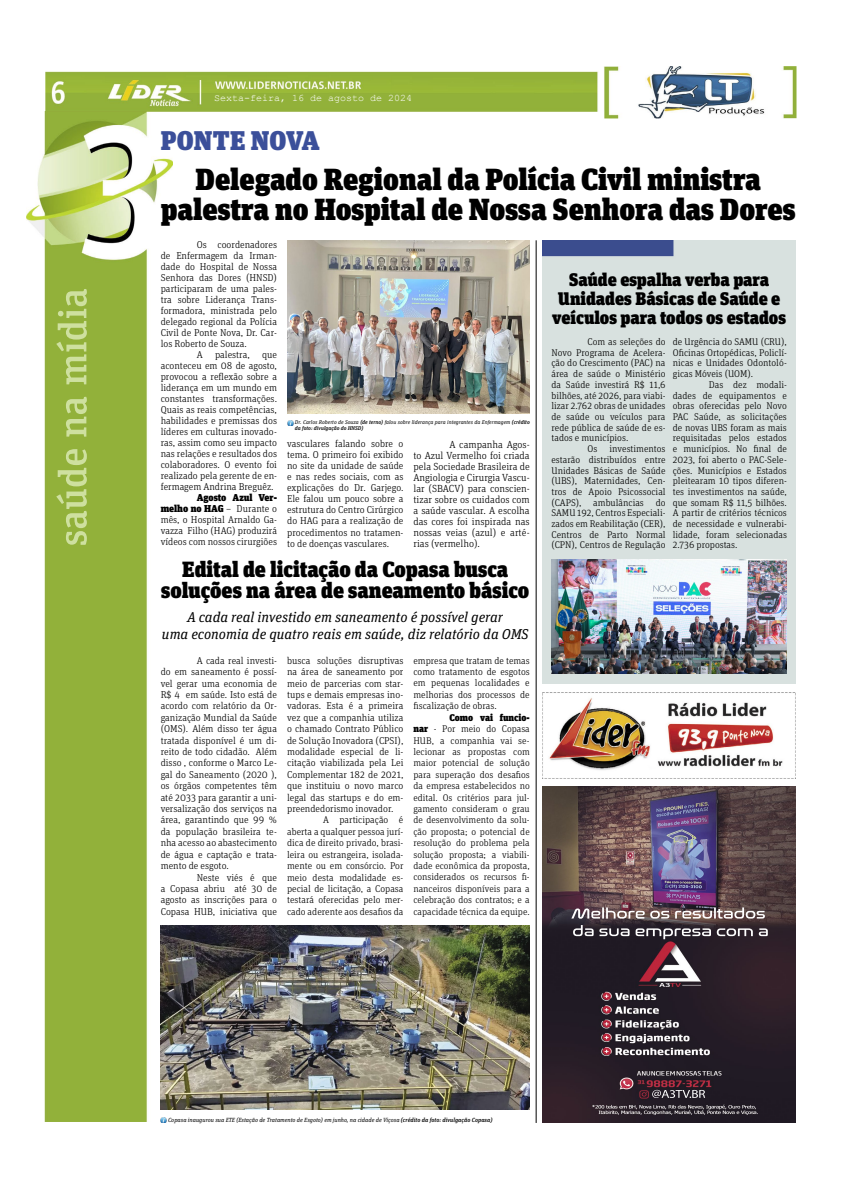
<style>
.page{position:relative;width:842px;height:1191px;background:#fff}
.page>*{position:absolute;margin:0;border:0;box-sizing:border-box;transform-origin:0 0}
.t1{font:900 30.5px/30px "Unit Slab Pro";color:#000;text-align:center}
.t2{font:900 27px "Unit Slab Pro";letter-spacing:.01em;color:#3b4f9a}
.t3{font:900 22px/21px "Unit Slab Pro";color:#000;text-align:center}
.t4{font:900 18.2px/19px "Unit Slab Pro";color:#000;text-align:center}
.t5{font:italic 14.3px/17px "Unit Slab Pro";color:#000;text-align:center}
.t6{font:300 10.3px/11px "Unit Slab Pro";color:#000;text-align:justify}
.t7{font:300 10px/11px "Unit Slab Pro";color:#000;text-align:justify}
.t8{font:10px "Courier New";color:#fff}
.t9{font:300 9.8px/10.7px "Unit Slab Pro";color:#000;text-align:justify}
.t10{font:300 9.7px/11.4px "Unit Slab Pro";color:#000;text-align:justify}
.t11{font:italic 6px "Unit Slab Pro";color:#000}
.t12{font:italic 5.5px/5.5px "Unit Slab Pro";color:#000}
.s1{font-weight:900}
.s2{font-weight:500}
</style>
<div class="page">
<img style="left:27px;top:111px;width:146px;height:1010px">
<img style="left:45px;top:66px;width:751px;height:52px">
<svg style="left:56px;top:449px;width:31px;height:96px;background:#a7c15e"></svg>
<svg style="left:66px;top:397px;width:21px;height:39px"></svg>
<svg style="left:56px;top:289px;width:31px;height:95px;background:#a7c25e"></svg>
<hr style="left:536px;top:240px;width:1px;height:883px;background:#000">
<img style="left:287px;top:240px;width:243px;height:173px">
<img style="left:161px;top:925px;width:369px;height:184px">
<div style="left:542px;top:240px;width:254px;height:444px;background:#d8e1df"></div>
<img style="left:551px;top:559px;width:236px;height:115px">
<svg style="left:161px;top:1117px;width:6px;height:6px"></svg>
<img style="left:542px;top:693px;width:254px;height:86px">
<img style="left:542px;top:787px;width:254px;height:336px">
<svg style="left:287px;top:420px;width:6px;height:6px"></svg>
<p class="t8" style="left:214px;top:92px;width:200px">Sexta-feira, 16 de agosto de 2024</p>
<h2 class="t2" style="left:161px;top:120px;width:160px">PONTE NOVA</h2>
<h1 class="t1" style="left:161px;top:162px;width:636px">Delegado Regional da Polícia Civil ministra palestra no Hospital de Nossa Senhora das Dores</h1>
<p class="t7" style="left:161px;top:239px;width:118px;text-indent:36px">Os coordenadores de Enfermagem da Irman&shy;dade do Hospital de Nossa Senhora das Dores (HNSD) participaram de uma pales&shy;tra sobre Liderança Trans&shy;formadora, ministrada pelo delegado regional da Polícia Civil de Ponte Nova, Dr. Car&shy;los Roberto de Souza.</p>
<p class="t7" style="left:161px;top:349px;width:118px;text-indent:36px">A palestra, que aconteceu em 08 de agosto, provocou a reflexão sobre a liderança em um mundo em constantes transformações.<br>Quais as reais competências, habilidades e premissas dos líderes em culturas inovado&shy;ras, assim como seu impacto nas relações e resultados dos colaboradores. O evento foi realizado pela gerente de en&shy;fermagem Andrina Breguêz.</p>
<p class="t7" style="left:161px;top:492px;width:118px;text-indent:36px"><span class="s1">Agosto Azul Ver&shy;melho no HAG</span> – Durante o mês, o Hospital Arnaldo Ga&shy;vazza Filho (HAG) produzirá vídeos com nossos cirurgiões</p>
<p class="t12" style="left:295px;top:419px;width:236px">Dr. Carlos Roberto de Souza <span class="s2">(de terno)</span> falou sobre liderança para integrantes da Enfermagem <span class="s2">(crédito da foto: divulgação do HNSD)</span></p>
<p class="t7" style="left:287px;top:438px;width:118px">vasculares falando sobre o tema. O primeiro foi exibido no site da unidade de saúde e nas redes sociais, com as explicações do Dr. Garjego.<br>Ele falou um pouco sobre a estrutura do Centro Cirúrgico do HAG para a realização de procedimentos no tratamen&shy;to de doenças vasculares.</p>
<p class="t6" style="left:413px;top:438px;width:118px;text-indent:36px">A campanha Agos&shy;to Azul Vermelho foi criada pela Sociedade Brasileira de Angiologia e Cirurgia Vascu&shy;lar (SBACV) para conscien&shy;tizar sobre os cuidados com a saúde vascular. A escolha das cores foi inspirada nas nossas veias (azul) e arté&shy;rias (vermelho).</p>
<h3 class="t3" style="left:161px;top:557px;width:370px">Edital de licitação da Copasa busca soluções na área de saneamento básico</h3>
<h3 class="t5" style="left:162px;top:608px;width:368px">A cada real investido em saneamento é possível gerar<br>uma economia de quatro reais em saúde, diz relatório da OMS</h3>
<p class="t7" style="left:161px;top:654px;width:118px;line-height:11.4px;text-indent:36px">A cada real investi&shy;do em saneamento é possí&shy;vel gerar uma economia de R$ 4 em saúde. Isto está de acordo com relatório da Or&shy;ganização Mundial da Saúde (OMS). Além disso ter água tratada disponível é um di&shy;reito de todo cidadão. Além disso , conforme o Marco Le&shy;gal do Saneamento (2020 ), os órgãos competentes têm até 2033 para garantir a uni&shy;versalização dos serviços na área, garantindo que 99 % da população brasileira te&shy;nha acesso ao abastecimento de água e captação e trata&shy;mento de esgoto.</p>
<p class="t7" style="left:161px;top:871px;width:118px;line-height:11.4px;text-indent:36px">Neste viés é que a Copasa abriu até 30 de agosto as inscrições para o Copasa HUB, iniciativa que</p>
<p class="t7" style="left:287px;top:654px;width:118px;line-height:11.4px">busca soluções disruptivas na área de saneamento por meio de parcerias com star&shy;tups e demais empresas ino&shy;vadoras. Esta é a primeira vez que a companhia utiliza o chamado Contrato Público de Solução Inovadora (CPSI), modalidade especial de li&shy;citação viabilizada pela Lei Complementar 182 de 2021, que instituiu o novo marco legal das startups e do em&shy;preendedorismo inovador.</p>
<p class="t9" style="left:287px;top:814px;width:118px;line-height:11.4px;text-indent:36px">A participação é aberta a qualquer pessoa jurí&shy;dica de direito privado, brasi&shy;leira ou estrangeira, isolada&shy;mente ou em consórcio. Por meio desta modalidade es&shy;pecial de licitação, a Copasa testará oferecidas pelo mer&shy;cado aderente aos desafios da</p>
<p class="t9" style="left:413px;top:654px;width:118px;line-height:11.4px">empresa que tratam de temas como tratamento de esgotos em pequenas localidades e melhorias dos processos de fiscalização de obras.</p>
<p class="t10" style="left:413px;top:711px;width:118px;text-indent:36px"><span class="s1">Como vai funcio&shy;nar</span> - Por meio do Copasa HUB, a companhia vai se&shy;lecionar as propostas com maior potencial de solução para superação dos desafios da empresa estabelecidos no edital. Os critérios para jul&shy;gamento consideram o grau de desenvolvimento da solu&shy;ção proposta; o potencial de resolução do problema pela solução proposta; a viabili&shy;dade econômica da proposta, considerados os recursos fi&shy;nanceiros disponíveis para a celebração dos contratos; e a capacidade técnica da equipe.</p>
<h3 class="t4" style="left:552px;top:269px;width:235px">Saúde espalha verba para<br>Unidades Básicas de Saúde e veículos para todos os estados</h3>
<p class="t9" style="left:673px;top:336px;width:116px">de Urgência do SAMU (CRU), Oficinas Ortopédicas, Policlí&shy;nicas e Unidades Odontoló&shy;gicas Móveis (UOM).</p>
<p class="t9" style="left:673px;top:379px;width:116px;text-indent:36px">Das dez modali&shy;dades de equipamentos e obras oferecidas pelo Novo PAC Saúde, as solicitações de novas UBS foram as mais requisitadas pelos estados e municípios. No final de 2023, foi aberto o PAC-Sele&shy;ções. Municípios e Estados pleitearam 10 tipos diferen&shy;tes investimentos na saúde, que somam R$ 11,5 bilhões.<br>A partir de critérios técnicos de necessidade e vulnerabi&shy;lidade, foram selecionadas 2.736 propostas.</p>
<p class="t9" style="left:587px;top:336px;width:80px">Com as seleções do</p>
<p class="t9" style="left:551px;top:347px;width:116px">Novo Programa de Acelera-</p>
<p class="t9" style="left:551px;top:357px;width:116px">ção do Crescimento (PAC) na</p>
<p class="t9" style="left:551px;top:368px;width:116px">área de saúde o Ministério</p>
<p class="t9" style="left:551px;top:379px;width:116px">da Saúde investirá R$ 11,6</p>
<p class="t9" style="left:551px;top:389px;width:116px">bilhões, até 2026, para viabi-</p>
<p class="t9" style="left:551px;top:400px;width:116px">lizar 2.762 obras de unidades</p>
<p class="t9" style="left:551px;top:411px;width:116px">de saúde ou veículos para</p>
<p class="t9" style="left:551px;top:422px;width:116px">rede pública de saúde de es-</p>
<p class="t9" style="left:551px;top:432px;width:78px">tados e municípios.</p>
<p class="t9" style="left:587px;top:443px;width:11px">Os</p>
<p class="t9" style="left:551px;top:443px;width:116px;text-indent:58px">investimentos estarão distribuídos entre Unidades Básicas de Saúde (UBS), Maternidades, Cen&shy;tros de Apoio Psicossocial (CAPS), ambulâncias do SAMU 192, Centros Especiali&shy;zados em Reabilitação (CER), Centros de Parto Normal (CPN), Centros de Regulação</p>
<p class="t11" style="left:168px;top:1115px;width:326px">Copasa inaugurou sua ETE (Estação de Tratamento de Esgoto) em junho, na cidade de Viçosa <span class="s2">(crédito da foto: divulgação Copasa)</span></p>
</div>
